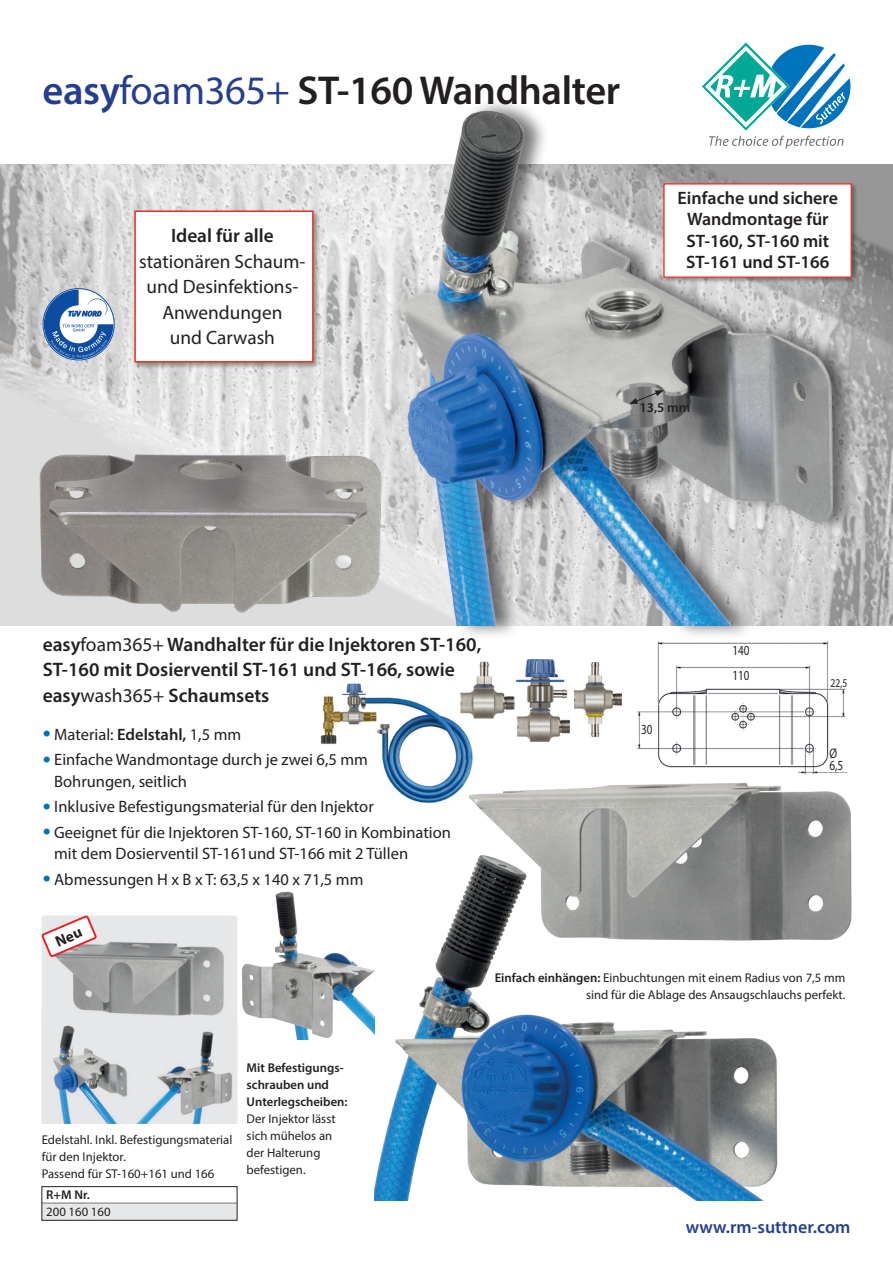
<style>
.page{position:relative;width:893px;height:1263px;background:#fff}
.page>*{position:absolute;margin:0;border:0;box-sizing:border-box;transform-origin:0 0}
.t1{font:600 40.5px "Myriad Pro";letter-spacing:-.01em;color:#231f20}
.t2{font:600 19.5px/25.5px "Myriad Pro";color:#231f20}
.t3{font:19.35px/25.5px "Myriad Pro";color:#231f20;text-align:center}
.t4{font:600 19.35px "Myriad Pro";color:#231f20}
.t5{font:600 18px/21.3px "Myriad Pro";color:#231f20;text-align:center}
.t6{font:600 18px "Myriad Pro";color:#253f8e}
.t7{font:16.5px/21.3px "Myriad Pro";color:#231f20}
.t8{font:13.95px/24.8px "Myriad Pro";color:#231f20;scale:.8 1}
.t9{font:600 13.5px "Myriad Pro";color:#231f20}
.t10{font:12.75px/17px "Myriad Pro";color:#231f20}
.t11{font:600 12.75px/17px "Myriad Pro";color:#231f20}
.t12{font:12px "Myriad Pro";color:#231f20;scale:.8 1}
.s1{color:#253f8e}
.s2{font-weight:400;color:#253f8e}
.s3{font-weight:400}
.s4{font-size:28.5px;color:#0073bc}
.s5{font-weight:600}
</style>
<div class="page">
<img style="left:320px;top:695px;width:153px;height:83px">
<img style="left:637px;top:641px;width:210px;height:134px">
<img style="left:0;top:165px;width:393px;height:461px">
<svg style="left:44px;top:289px;width:69px;height:70px"></svg>
<img style="left:22px;top:437px;width:371px;height:258px">
<div style="left:400px;top:97px;width:458px;height:543px;background:#231f20;opacity:.62"></div>
<img style="left:393px;top:97px;width:500px;height:529px">
<img style="left:237px;top:891px;width:137px;height:149px">
<img style="left:375px;top:778px;width:477px;height:422px">
<img style="left:459px;top:661px;width:56px;height:59px">
<img style="left:516px;top:659px;width:53px;height:82px">
<img style="left:574px;top:662px;width:48px;height:75px">
<svg style="left:702px;top:43px;width:148px;height:106px"></svg>
<div style="left:662px;top:182px;width:196px;height:102px;background:#231f20;opacity:.4"></div>
<div style="left:663px;top:183px;width:189px;height:95px;background:#fff;border:1px solid #ee2e22"></div>
<div style="left:42px;top:915px;width:195px;height:209px;background:#e6e7e9;border-radius:2px"></div>
<img style="left:42px;top:1025px;width:86px;height:99px">
<div style="left:134px;top:1020px;width:103px;height:104px;background:#e6e7e9"></div>
<img style="left:136px;top:1031px;width:97px;height:93px">
<img style="left:57px;top:942px;width:167px;height:74px">
<div style="left:133px;top:209px;width:187px;height:160px;background:#231f20;opacity:.4"></div>
<div style="left:134px;top:210px;width:180px;height:152px;background:#fff;border:1px solid #ee2e22"></div>
<div style="left:42px;top:1203px;width:195px;height:17px;background:#e6e7e9"></div>
<div style="left:42px;top:1186px;width:195px;height:34px;border:1px solid #231f20"></div>
<svg style="left:629px;top:390px;width:35px;height:14px"></svg>
<svg style="left:41px;top:915px;width:57px;height:43px"></svg>
<h1 class="t1" style="left:43px;top:65px;width:579px"><span class="s1">easy</span><span class="s2">foam365+</span> ST-160 Wandhalter</h1>
<p class="t4" style="left:171px;top:224px;width:104px">Ideal für alle</p>
<p class="t3" style="left:139px;top:248px;width:168px">stationären Schaum&shy;und Desinfektions-<br>Anwendungen<br>und Carwash</p>
<p class="t5" style="left:678px;top:187px;width:162px">Einfache und sichere<br>Wandmontage für<br>ST-160, ST-160 mit<br>ST-161 und ST-166</p>
<p class="t9" style="left:639px;top:399px;width:52px">13,5 mm</p>
<p class="t2" style="left:43px;top:631px;width:440px">easy<span class="s3">foam365+</span> Wandhalter für die Injektoren ST-160,<br>ST-160 mit Dosierventil ST-161 und ST-166, sowie easy<span class="s3">wash365+</span> Schaumsets</p>
<p class="t7" style="left:43px;top:723px;width:200px"><span class="s4">•</span> Material: <span class="s5">Edelstahl,</span> 1,5 mm</p>
<p class="t7" style="left:54px;top:749px;width:315px;text-indent:-12px"><span class="s4">•</span> Einfache Wandmontage durch je zwei 6,5 mm<br>Bohrungen, seitlich</p>
<p class="t7" style="left:43px;top:796px;width:333px"><span class="s4">•</span> Inklusive Befestigungsmaterial für den Injektor</p>
<p class="t7" style="left:54px;top:821px;width:398px;text-indent:-12px"><span class="s4">•</span> Geeignet für die Injektoren ST-160, ST-160 in Kombination mit dem Dosierventil ST-161und ST-166 mit 2 Tüllen</p>
<p class="t7" style="left:43px;top:868px;width:322px"><span class="s4">•</span> Abmessungen H x B x T: 63,5 x 140 x 71,5 mm</p>
<p class="t8" style="left:641px;top:716px;width:16px">30</p>
<p class="t8" style="left:732px;top:637px;width:23px">140<br>110</p>
<p class="t12" style="left:831px;top:676px;width:22px">22,5</p>
<p class="t8" style="left:829px;top:747px;width:19px;line-height:12px">Ø<br>6,5</p>
<p class="t10" style="left:42px;top:1131px;width:192px">Edelstahl. Inkl. Befestigungsmaterial für den Injektor.<br>Passend für ST-160+161 und 166</p>
<p class="t11" style="left:46px;top:1186px;width:45px">R+M Nr.</p>
<p class="t10" style="left:46px;top:1203px;width:66px">200 160 160</p>
<p class="t11" style="left:247px;top:1058px;width:102px">Mit Befestigungs&shy;schrauben und<br>Unterlegscheiben:</p>
<p class="t10" style="left:247px;top:1110px;width:91px">Der Injektor lässt sich mühelos an der Halterung befestigen.</p>
<p class="t10" style="left:495px;top:969px;width:352px;text-align:right"><span class="s5">Einfach einhängen:</span> Einbuchtungen mit einem Radius von 7,5 mm sind für die Ablage des Ansaugschlauchs perfekt.</p>
<p class="t6" style="left:686px;top:1215px;width:166px">www.rm-suttner.com</p>
</div>
